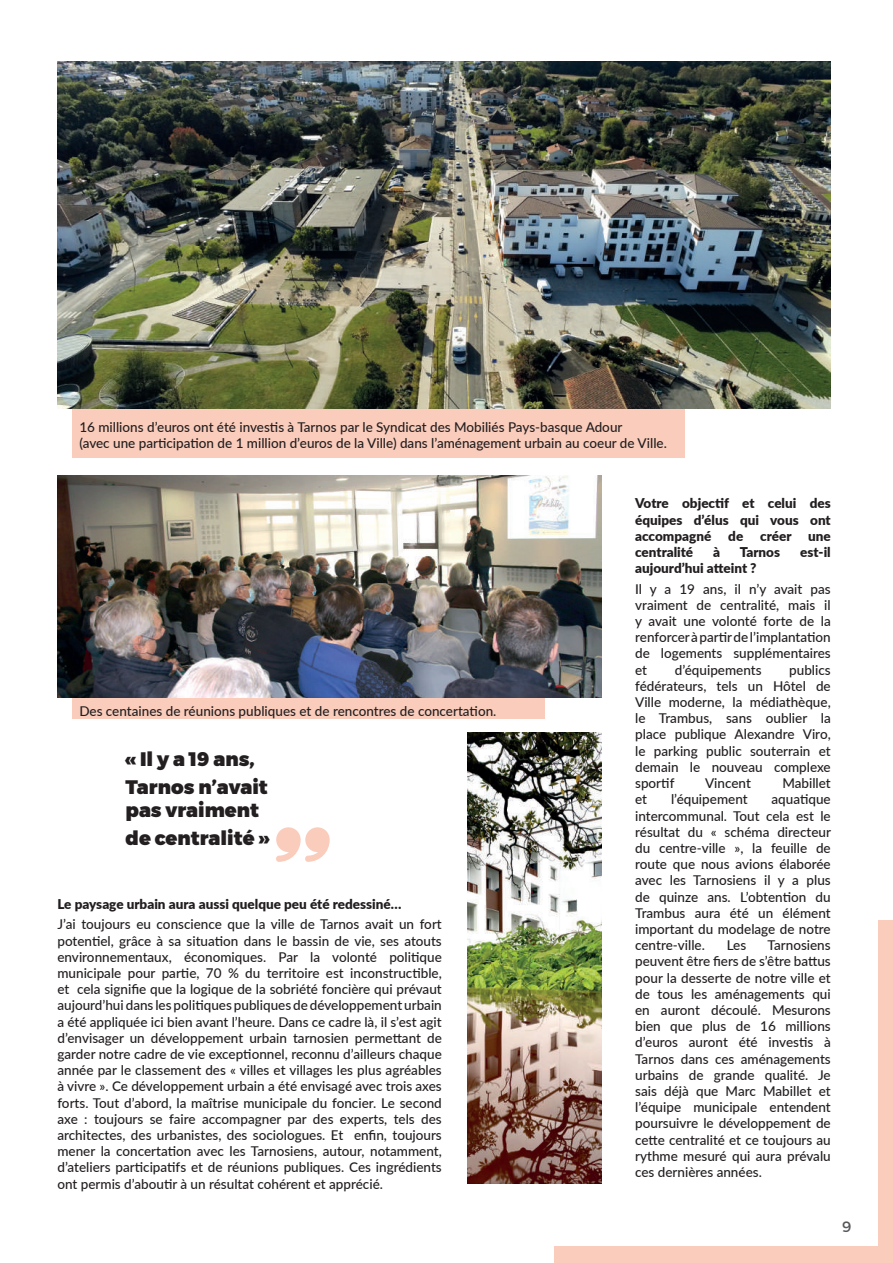
<style>
.page{position:relative;width:893px;height:1263px;background:#fff}
.page>*{position:absolute;margin:0;border:0;box-sizing:border-box;transform-origin:0 0}
.t1{font:900 19.5px/27.6px "Montserrat";color:#231f20}
.t2{font:15px "Montserrat";color:#57585a}
.t3{font:500 13.5px/16.2px "Lato";color:#231f20;text-align:justify}
.t4{font:900 13.5px/16.2px "Lato";color:#231f20;text-align:justify}
</style>
<div class="page">
<div style="left:554px;top:920px;width:339px;height:343px;background:#faccbb"></div>
<div style="left:0;top:19px;width:877px;height:1227px;background:#fff"></div>
<svg style="left:276px;top:827px;width:54px;height:35px"></svg>
<img style="left:467px;top:732px;width:135px;height:452px">
<div style="left:72px;top:372px;width:613px;height:85px;background:#faccbb"></div>
<div style="left:72px;top:634px;width:472px;height:85px;background:#faccbb"></div>
<img style="left:57px;top:61px;width:774px;height:348px">
<img style="left:57px;top:476px;width:545px;height:222px">
<p class="t3" style="left:79px;top:418px;width:589px">16 millions d’euros ont été investis à Tarnos par le Syndicat des Mobiliés Pays-basque Adour<br>(avec une participation de 1 million d’euros de la Ville) dans l’aménagement urbain au coeur de Ville.</p>
<p class="t3" style="left:79px;top:702px;width:419px">Des centaines de réunions publiques et de rencontres de concertation.</p>
<h1 class="t1" style="left:126px;top:745px;width:144px">« Il y a 19 ans,<br>Tarnos n’avait</h1>
<h1 class="t1" style="left:126px;top:796px;width:145px">pas vraiment de centralité »</h1>
<p class="t4" style="left:57px;top:895px;width:345px">Le paysage urbain aura aussi quelque peu été redessiné…</p>
<p class="t3" style="left:57px;top:916px;width:386px">J’ai toujours eu conscience que la ville de Tarnos avait un fort potentiel, grâce à sa situation dans le bassin de vie, ses atouts environnementaux, économiques. Par la volonté politique municipale pour partie, 70 % du territoire est inconstructible, et cela signifie que la logique de la sobriété foncière qui prévaut aujourd’hui dans les politiques publiques de développement urbain a été appliquée ici bien avant l’heure. Dans ce cadre là, il s’est agit d’envisager un développement urbain tarnosien permettant de garder notre cadre de vie exceptionnel, reconnu d’ailleurs chaque année par le classement des « villes et villages les plus agréables à vivre ». Ce développement urbain a été envisagé avec trois axes forts. Tout d’abord, la maîtrise municipale du foncier. Le second axe : toujours se faire accompagner par des experts, tels des architectes, des urbanistes, des sociologues. Et enfin, toujours mener la concertation avec les Tarnosiens, autour, notamment, d’ateliers participatifs et de réunions publiques. Ces ingrédients ont permis d’aboutir à un résultat cohérent et apprécié.</p>
<p class="t4" style="left:635px;top:495px;width:197px">Votre objectif et celui des équipes d’élus qui vous ont accompagné</p>
<p class="t4" style="left:728px;top:527px;width:17px">de</p>
<p class="t4" style="left:760px;top:527px;width:72px">créer une</p>
<p class="t4" style="left:635px;top:543px;width:60px">centralité</p>
<p class="t4" style="left:713px;top:543px;width:8px">à</p>
<p class="t4" style="left:740px;top:543px;width:42px">Tarnos</p>
<p class="t4" style="left:800px;top:543px;width:32px">est-il</p>
<p class="t4" style="left:635px;top:560px;width:123px">aujourd’hui atteint ?</p>
<p class="t3" style="left:635px;top:580px;width:197px">Il y a 19 ans, il n’y avait pas vraiment de centralité, mais il y avait une volonté forte de la renforcer à partir de l’implantation de logements supplémentaires et</p>
<p class="t3" style="left:675px;top:661px;width:88px">d’équipements</p>
<p class="t3" style="left:635px;top:661px;width:197px;text-indent:154px">publics fédérateurs, tels un Hôtel de Ville moderne, la médiathèque, le Trambus, sans oublier la place publique Alexandre Viro, le parking public souterrain et demain le nouveau complexe sportif</p>
<p class="t3" style="left:705px;top:774px;width:47px">Vincent</p>
<p class="t3" style="left:782px;top:774px;width:50px">Mabillet</p>
<p class="t3" style="left:635px;top:791px;width:13px">et</p>
<p class="t3" style="left:671px;top:791px;width:78px">l’équipement</p>
<p class="t3" style="left:635px;top:791px;width:197px;text-indent:136px">aquatique intercommunal. Tout cela est le résultat du « schéma directeur du centre-ville », la feuille de route que nous avions élaborée avec les Tarnosiens il y a plus de quinze ans. L’obtention du Trambus aura été un élément important du modelage de notre centre-ville.</p>
<p class="t3" style="left:635px;top:936px;width:197px;text-indent:132px">Tarnosiens peuvent être fiers de s’être battus pour la desserte de notre ville et de tous les aménagements qui en auront découlé. Mesurons bien que plus de 16 millions d’euros auront été investis à Tarnos dans ces aménagements urbains de grande qualité. Je sais déjà que Marc Mabillet et l’équipe municipale entendent poursuivre le développement de cette centralité et ce toujours au rythme mesuré qui aura prévalu ces dernières années.</p>
<p class="t3" style="left:727px;top:936px;width:21px">Les</p>
<p class="t2" style="left:842px;top:1214px;width:11px">9</p>
</div>
